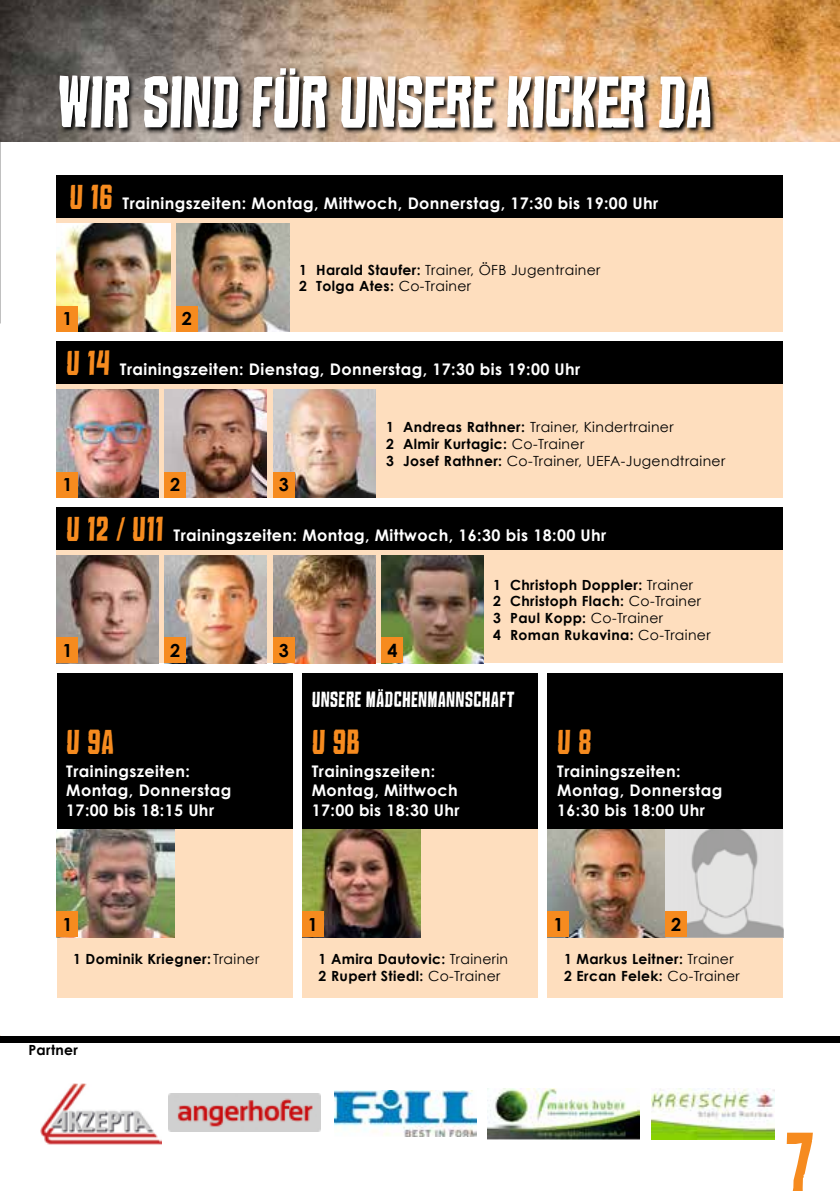
<style>
.page{position:relative;width:840px;height:1191px;background:#fff}
.page>*{position:absolute;margin:0;border:0;box-sizing:border-box;transform-origin:0 0}
.t1{font:92px "Croteau";color:#f68b1f}
.t2{font:80px "Croteau";color:#fff}
.t3{font:38px "Croteau";letter-spacing:.025em;color:#f68b1f}
.t4{font:24px "Croteau";letter-spacing:.025em;color:#fff}
.t5{font:700 18px "Century Gothic";color:#000}
.t6{font:700 16px/19.2px "Century Gothic";letter-spacing:.025em;color:#fff}
.t7{font:700 14px/16.8px "Century Gothic";letter-spacing:.025em;color:#000}
.t8{font:14px/16.8px "Century Gothic";letter-spacing:.025em;color:#000}
.s1{font-weight:700}
.s2{font-weight:400}
</style>
<div class="page">
<div style="left:0;top:1035px;width:839px;height:7px;background:#000"></div>
<img style="left:0;top:142px;width:1px;height:181px">
<img style="left:0;top:0;width:839px;height:142px">
<svg style="left:58px;top:68px;width:658px;height:67px;background:#69594b"></svg>
<div style="left:57px;top:342px;width:725px;height:155px;background:#fedebe"></div>
<img style="left:57px;top:390px;width:102px;height:107px">
<img style="left:164px;top:390px;width:102px;height:107px">
<img style="left:273px;top:390px;width:102px;height:107px">
<div style="left:57px;top:342px;width:725px;height:42px;background:#000"></div>
<div style="left:57px;top:472px;width:21px;height:25px;background:#f68b1f"></div>
<div style="left:164px;top:472px;width:22px;height:25px;background:#f68b1f"></div>
<div style="left:273px;top:472px;width:21px;height:25px;background:#f68b1f"></div>
<div style="left:57px;top:176px;width:725px;height:155px;background:#fedebe"></div>
<img style="left:57px;top:224px;width:113px;height:107px">
<img style="left:176px;top:224px;width:113px;height:107px">
<div style="left:57px;top:176px;width:725px;height:42px;background:#000"></div>
<div style="left:57px;top:306px;width:21px;height:25px;background:#f68b1f"></div>
<div style="left:176px;top:306px;width:21px;height:25px;background:#f68b1f"></div>
<div style="left:57px;top:507px;width:725px;height:156px;background:#fedebe"></div>
<img style="left:57px;top:555px;width:102px;height:108px">
<div style="left:57px;top:507px;width:725px;height:43px;background:#000"></div>
<div style="left:57px;top:637px;width:21px;height:26px;background:#f68b1f"></div>
<img style="left:164px;top:555px;width:102px;height:108px">
<img style="left:273px;top:555px;width:102px;height:108px">
<img style="left:381px;top:555px;width:102px;height:108px">
<div style="left:164px;top:637px;width:22px;height:26px;background:#f68b1f"></div>
<div style="left:273px;top:637px;width:21px;height:26px;background:#f68b1f"></div>
<div style="left:381px;top:637px;width:22px;height:26px;background:#f68b1f"></div>
<div style="left:57px;top:826px;width:235px;height:172px;background:#fedebe"></div>
<img style="left:57px;top:829px;width:117px;height:108px">
<div style="left:57px;top:673px;width:235px;height:156px;background:#000"></div>
<div style="left:57px;top:911px;width:21px;height:26px;background:#f68b1f"></div>
<div style="left:302px;top:829px;width:235px;height:169px;background:#fedebe"></div>
<img style="left:302px;top:829px;width:118px;height:108px">
<div style="left:302px;top:673px;width:235px;height:156px;background:#000"></div>
<div style="left:302px;top:911px;width:21px;height:26px;background:#f68b1f"></div>
<div style="left:547px;top:937px;width:235px;height:61px;background:#fedebe"></div>
<img style="left:547px;top:829px;width:118px;height:108px">
<div style="left:547px;top:673px;width:235px;height:156px;background:#000"></div>
<div style="left:547px;top:911px;width:21px;height:26px;background:#f68b1f"></div>
<svg style="left:665px;top:829px;width:117px;height:108px;background:#d3d1d0"></svg>
<div style="left:665px;top:911px;width:21px;height:26px;background:#f68b1f"></div>
<img style="left:487px;top:1088px;width:152px;height:51px">
<img style="left:651px;top:1088px;width:123px;height:51px">
<img style="left:41px;top:1083px;width:120px;height:62px">
<img style="left:334px;top:1090px;width:142px;height:46px">
<img style="left:169px;top:1093px;width:151px;height:38px">
<h2 class="t2" style="left:57px;top:68px;width:656px">WIR SIND FÜR UNSERE KICKER DA</h2>
<h3 class="t3" style="left:69px;top:181px;width:44px">U 16</h3>
<p class="t6" style="left:123px;top:193px;width:537px">Trainingszeiten: Montag, Mittwoch, Donnerstag, 17:30 bis 19:00 Uhr</p>
<p class="t8" style="left:299px;top:261px;width:302px"><span class="s1">1 Harald Staufer:</span> Trainer, ÖFB Jugentrainer<br><span class="s1">2 Tolga Ates:</span> Co-Trainer</p>
<p class="t5" style="left:62px;top:307px;width:12px">1</p>
<p class="t5" style="left:182px;top:307px;width:12px">2</p>
<h3 class="t3" style="left:66px;top:347px;width:44px">U 14</h3>
<p class="t6" style="left:120px;top:359px;width:461px">Trainingszeiten: Dienstag, Donnerstag, 17:30 bis 19:00 Uhr</p>
<p class="t8" style="left:386px;top:418px;width:340px"><span class="s1">1 Andreas Rathner:</span> Trainer, Kindertrainer<br><span class="s1">2 Almir Kurtagic:</span> Co-Trainer<br><span class="s1">3 Josef Rathner:</span> Co-Trainer, UEFA-Jugendtrainer</p>
<p class="t5" style="left:62px;top:473px;width:12px">1</p>
<p class="t5" style="left:170px;top:473px;width:12px">2</p>
<p class="t5" style="left:278px;top:473px;width:12px">3</p>
<h3 class="t3" style="left:66px;top:513px;width:98px">U 12 / U11</h3>
<p class="t6" style="left:173px;top:525px;width:434px">Trainingszeiten: Montag, Mittwoch, 16:30 bis 18:00 Uhr</p>
<p class="t7" style="left:493px;top:575px;width:219px">1 Christoph Doppler: <span class="s2">Trainer<br></span>2 Christoph Flach: <span class="s2">Co-Trainer<br></span>3 Paul Kopp: <span class="s2">Co-Trainer<br></span>4 Roman Rukavina: <span class="s2">Co-Trainer</span></p>
<p class="t5" style="left:170px;top:639px;width:12px">2</p>
<p class="t5" style="left:278px;top:639px;width:12px">3</p>
<p class="t5" style="left:387px;top:639px;width:12px">4</p>
<p class="t5" style="left:62px;top:639px;width:12px">1</p>
<h3 class="t4" style="left:311px;top:689px;width:204px">UNSERE MÄDCHENMANNSCHAFT</h3>
<h3 class="t3" style="left:66px;top:726px;width:49px">U 9a</h3>
<p class="t6" style="left:66px;top:761px;width:166px">Trainingszeiten:<br>Montag, Donnerstag<br>17:00 bis 18:15 Uhr</p>
<h3 class="t3" style="left:311px;top:726px;width:49px">U 9B</h3>
<p class="t6" style="left:311px;top:761px;width:149px">Trainingszeiten:<br>Montag, Mittwoch<br>17:00 bis 18:30 Uhr</p>
<h3 class="t3" style="left:557px;top:726px;width:35px">U 8</h3>
<p class="t6" style="left:557px;top:761px;width:166px">Trainingszeiten:<br>Montag, Donnerstag<br>16:30 bis 18:00 Uhr</p>
<p class="t5" style="left:62px;top:913px;width:12px">1</p>
<p class="t5" style="left:308px;top:913px;width:12px">1</p>
<p class="t5" style="left:553px;top:913px;width:12px">1</p>
<p class="t5" style="left:670px;top:913px;width:12px">2</p>
<p class="t7" style="left:73px;top:950px;width:187px">1 Dominik Kriegner: <span class="s2">Trainer</span></p>
<p class="t7" style="left:318px;top:950px;width:191px">1 Amira Dautovic: <span class="s2">Trainerin<br></span>2 Rupert Stiedl: <span class="s2">Co-Trainer</span></p>
<p class="t7" style="left:563px;top:950px;width:177px">1 Markus Leitner: <span class="s2">Trainer<br></span>2 Ercan Felek: <span class="s2">Co-Trainer</span></p>
<p class="t7" style="left:28px;top:1041px;width:51px">Partner</p>
<h1 class="t1" style="left:782px;top:1123px;width:31px">7</h1>
</div>
